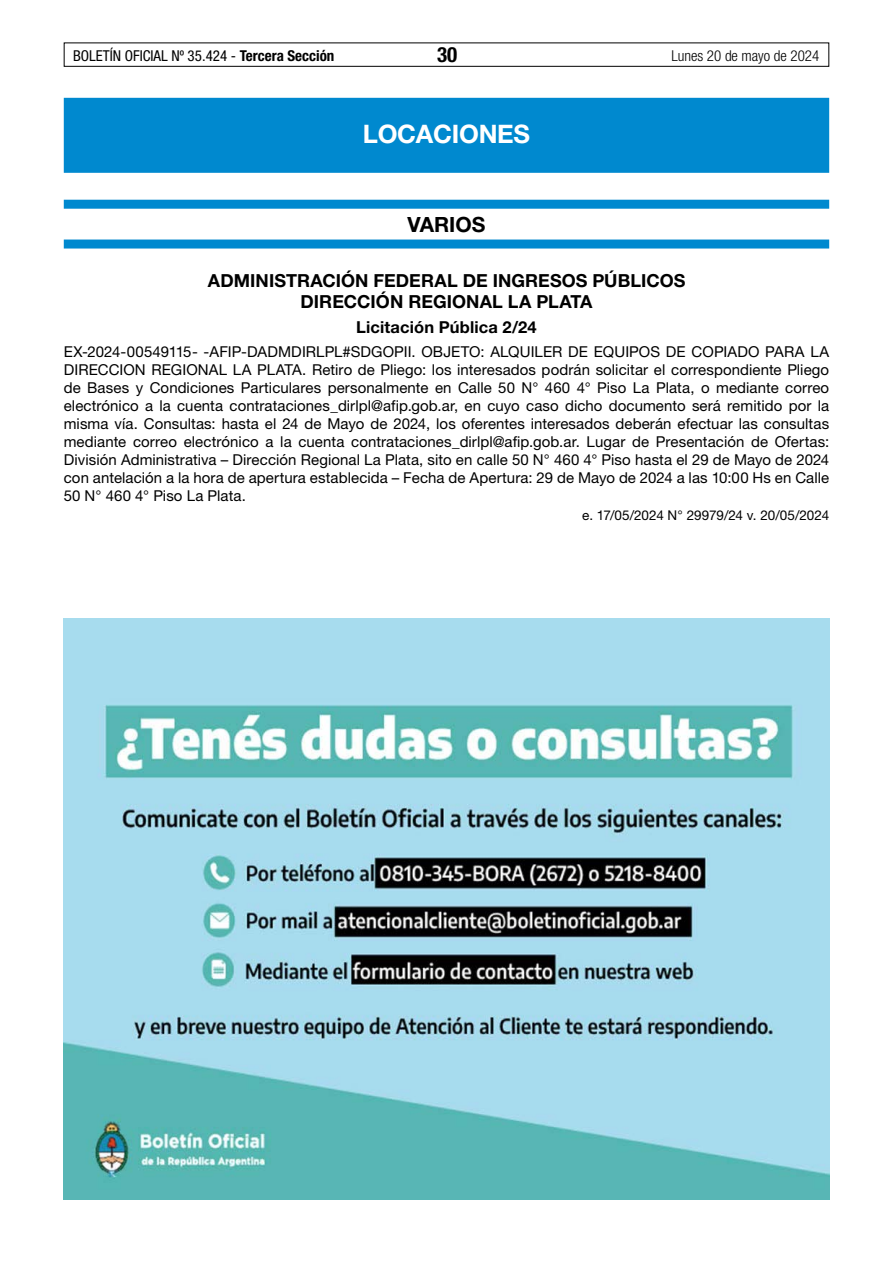
<style>
.page{position:relative;width:893px;height:1263px;background:#fff}
.page>*{position:absolute;margin:0;border:0;box-sizing:border-box;transform-origin:0 0}
.t1{font:700 25.5px "Helvetica Neue LT Std";letter-spacing:-.01em;color:#fff}
.t2{font:700 21px "Helvetica Neue LT Std";color:#000}
.t3{font:700 condensed 21px "Helvetica Neue LT Std";color:#000}
.t4{font:700 18px/21px "Helvetica Neue LT Std";letter-spacing:.005em;color:#000}
.t5{font:700 16.5px "Helvetica Neue LT Std";letter-spacing:.01em;color:#000}
.t6{font:15px/18px "Helvetica Neue LT Std";letter-spacing:.005em;color:#000;text-align:justify}
.t7{font:condensed 15px "Helvetica Neue LT Std";color:#000}
.t8{font:300 condensed 15px "Helvetica Neue LT Std";color:#000}
.t9{font:13.5px "Helvetica Neue LT Std";letter-spacing:-.005em;color:#000}
.s1{font-weight:700}
.s2{color:#fff}
</style>
<div class="page">
<div style="left:64px;top:43px;width:765px;height:24px;border:1px solid #000"></div>
<div style="left:64px;top:98px;width:765px;height:75px;background:#0089cf"></div>
<div style="left:64px;top:200px;width:765px;height:9px;background:#0089cf"></div>
<div style="left:64px;top:240px;width:765px;height:9px;background:#0089cf"></div>
<img style="left:64px;top:619px;width:765px;height:580px">
<p class="t7" style="left:73px;top:47px;width:263px">BOLETÍN OFICIAL Nº 35.424 - <span class="s1">Tercera Sección</span></p>
<h2 class="t3" style="left:437px;top:42px;width:22px">30</h2>
<p class="t8" style="left:671px;top:47px;width:149px">Lunes 20 de mayo de 2024</p>
<h1 class="t1" style="left:363px;top:118px;width:169px">LOCACIONES</h1>
<h2 class="t2" style="left:407px;top:212px;width:79px">VARIOS</h2>
<p class="t4" style="left:300px;top:270px;width:399px;text-indent:-93px">ADMINISTRACIÓN FEDERAL DE INGRESOS PÚBLICOS <span class="s2">-<br></span>DIRECCIÓN REGIONAL LA PLATA</p>
<p class="t5" style="left:356px;top:316px;width:182px">Licitación Pública 2/24</p>
<p class="t6" style="left:64px;top:342px;width:767px">EX-2024-00549115- -AFIP-DADMDIRLPL#SDGOPII. OBJETO: ALQUILER DE EQUIPOS DE COPIADO PARA LA DIRECCION REGIONAL LA PLATA. Retiro de Pliego: los interesados podrán solicitar el correspondiente Pliego de Bases y Condiciones Particulares personalmente en Calle 50 N° 460 4° Piso La Plata, o mediante correo electrónico a la cuenta contrataciones_dirlpl@afip.gob.ar, en cuyo caso dicho documento será remitido por la misma vía. Consultas: hasta el 24 de Mayo de 2024, los oferentes interesados deberán efectuar las consultas mediante correo electrónico a la cuenta contrataciones_dirlpl@afip.gob.ar. Lugar de Presentación de Ofertas:<br>División Administrativa – Dirección Regional La Plata, sito en calle 50 N° 460 4° Piso hasta el 29 de Mayo de 2024 con antelación a la hora de apertura establecida – Fecha de Apertura: 29 de Mayo de 2024 a las 10:00 Hs en Calle 50 N° 460 4° Piso La Plata.</p>
<p class="t9" style="left:582px;top:507px;width:248px">e. 17/05/2024 N° 29979/24 v. 20/05/2024</p>
</div>
